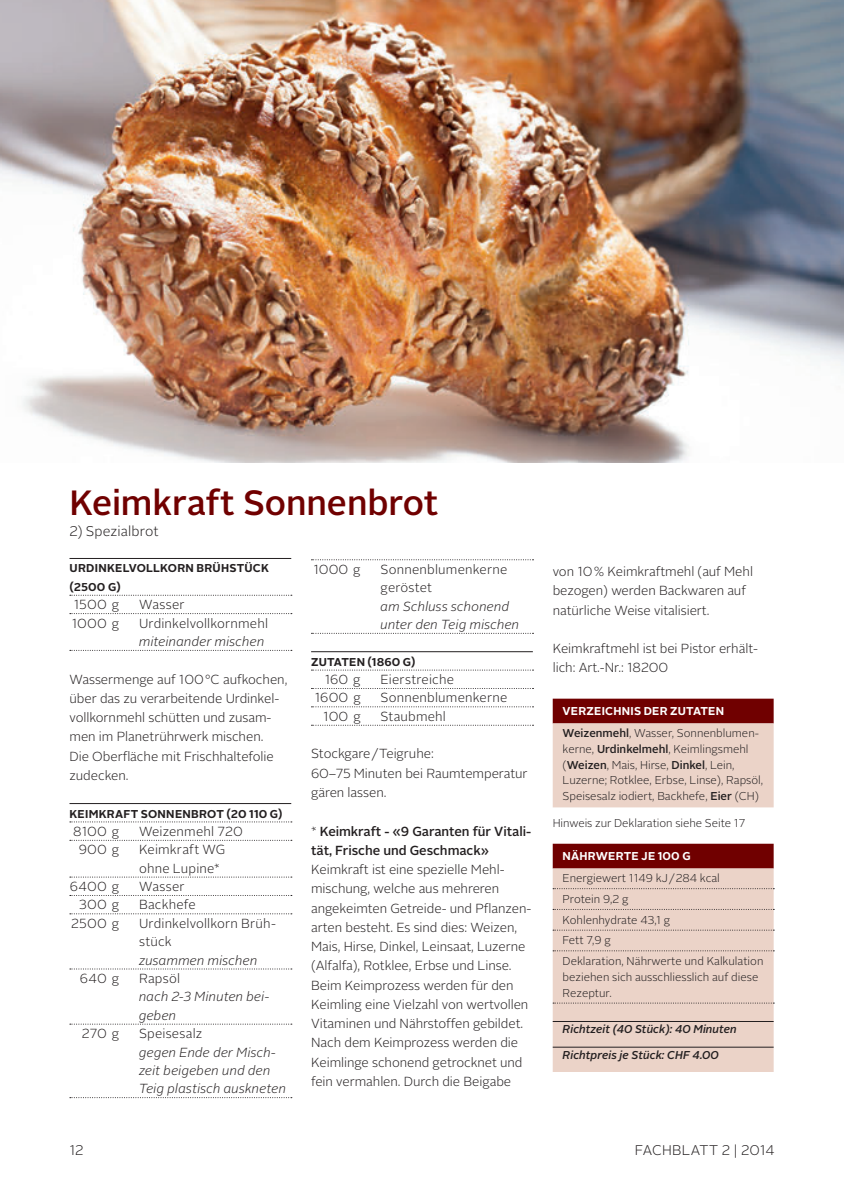
<style>
.page{position:relative;width:844px;height:1191px;background:#fff}
.page>*{position:absolute;margin:0;border:0;box-sizing:border-box;transform-origin:0 0}
.t1{font:500 35px "Alright Sans";color:#700000}
.t2{font:300 14px "Alright Sans";letter-spacing:.005em;color:#231f20}
.t3{font:300 13.12px/19.2px "Alright Sans";letter-spacing:-.005em;color:#231f20}
.t4{font:italic 300 13.12px/18.4px "Alright Sans";letter-spacing:.01em;color:#231f20}
.t5{font:300 13.12px/18.4px "Alright Sans";letter-spacing:.015em;color:#231f20}
.t6{font:500 13.12px/19.2px "Alright Sans";letter-spacing:-.005em;color:#231f20}
.t7{font:300 11.38px/15.8px "Alright Sans";color:#231f20}
.t8{font:700 11.38px/18.4px "Alright Sans";letter-spacing:.015em;color:#231f20}
.t9{font:700 11.38px/21.7px "Alright Sans";letter-spacing:.015em;color:#fff}
.t10{font:italic 500 11.38px "Alright Sans";color:#231f20}
.s1{font-weight:300}
.s2{font-weight:500;color:#231f20}
.s3{font-weight:300;color:#231f20}
.s4{font-weight:500}
</style>
<div class="page">
<img style="left:0;top:0;width:843px;height:462px">
<hr style="left:69px;top:558px;width:222px;height:1px;background:#231f20">
<svg style="left:70px;top:595px;width:222px;height:1px"></svg>
<svg style="left:70px;top:613px;width:222px;height:1px"></svg>
<svg style="left:70px;top:650px;width:222px;height:1px"></svg>
<hr style="left:69px;top:803px;width:222px;height:1px;background:#231f20">
<svg style="left:70px;top:821px;width:222px;height:1px"></svg>
<svg style="left:70px;top:840px;width:222px;height:1px"></svg>
<svg style="left:70px;top:876px;width:222px;height:1px"></svg>
<svg style="left:70px;top:895px;width:222px;height:1px"></svg>
<svg style="left:70px;top:913px;width:222px;height:1px"></svg>
<svg style="left:70px;top:968px;width:222px;height:1px"></svg>
<svg style="left:70px;top:1023px;width:222px;height:1px"></svg>
<svg style="left:70px;top:1097px;width:222px;height:1px"></svg>
<svg style="left:311px;top:559px;width:222px;height:1px"></svg>
<svg style="left:311px;top:633px;width:222px;height:1px"></svg>
<hr style="left:311px;top:651px;width:221px;height:1px;background:#231f20">
<svg style="left:311px;top:670px;width:222px;height:1px"></svg>
<svg style="left:311px;top:688px;width:222px;height:1px"></svg>
<svg style="left:311px;top:706px;width:222px;height:1px"></svg>
<svg style="left:311px;top:725px;width:222px;height:1px"></svg>
<div style="left:552px;top:698px;width:221px;height:25px;background:#700000"></div>
<svg style="left:552px;top:723px;width:221px;height:349px;background:#e3c7be"></svg>
<svg style="left:553px;top:888px;width:221px;height:1px"></svg>
<svg style="left:553px;top:909px;width:221px;height:1px"></svg>
<svg style="left:553px;top:929px;width:221px;height:1px"></svg>
<svg style="left:553px;top:950px;width:221px;height:1px"></svg>
<svg style="left:553px;top:1002px;width:221px;height:1px"></svg>
<hr style="left:552px;top:1021px;width:221px;height:1px;background:#231f20">
<hr style="left:552px;top:1046px;width:221px;height:1px;background:#231f20">
<h1 class="t1" style="left:69px;top:478px;width:370px">Keimkraft Sonnenbrot</h1>
<p class="t2" style="left:69px;top:521px;width:91px">2) Spezialbrot</p>
<p class="t8" style="left:69px;top:559px;width:201px">URDINKELVOLLKORN BRÜHSTÜCK (2500 G)</p>
<p class="t3" style="left:74px;top:595px;width:47px">1500 g</p>
<p class="t3" style="left:139px;top:595px;width:47px">Wasser</p>
<p class="t3" style="left:72px;top:613px;width:49px">1000 g</p>
<p class="t3" style="left:139px;top:613px;width:131px">Urdinkelvollkornmehl</p>
<p class="t4" style="left:139px;top:632px;width:127px">miteinander mischen</p>
<p class="t3" style="left:69px;top:669px;width:219px">Wassermenge auf 100 °C aufkochen, über das zu verarbeitende Urdinkel&shy;vollkornmehl schütten und zusam&shy;men im Planetrührwerk mischen.<br>Die Oberfläche mit Frischhaltefolie zudecken.</p>
<p class="t8" style="left:69px;top:804px;width:214px">KEIMKRAFT SONNENBROT (20 110 G)</p>
<p class="t3" style="left:73px;top:822px;width:47px">8100 g</p>
<p class="t3" style="left:139px;top:822px;width:105px">Weizenmehl 720</p>
<p class="t3" style="left:79px;top:840px;width:42px">900 g</p>
<p class="t5" style="left:139px;top:840px;width:88px">Keimkraft WG ohne Lupine*</p>
<p class="t3" style="left:70px;top:877px;width:51px">6400 g</p>
<p class="t3" style="left:139px;top:877px;width:47px">Wasser</p>
<p class="t3" style="left:79px;top:895px;width:42px">300 g</p>
<p class="t3" style="left:139px;top:895px;width:58px">Backhefe</p>
<p class="t3" style="left:71px;top:914px;width:49px">2500 g</p>
<p class="t3" style="left:139px;top:914px;width:138px;line-height:18.4px">Urdinkelvollkorn Brüh&shy;stück</p>
<p class="t4" style="left:139px;top:951px;width:120px">zusammen mischen</p>
<p class="t3" style="left:80px;top:969px;width:41px">640 g</p>
<p class="t3" style="left:139px;top:969px;width:42px">Rapsöl</p>
<p class="t4" style="left:139px;top:987px;width:132px">nach 2-3 Minuten bei&shy;geben</p>
<p class="t3" style="left:82px;top:1024px;width:39px">270 g</p>
<p class="t5" style="left:139px;top:1024px;width:65px">Speisesalz</p>
<p class="t4" style="left:139px;top:1043px;width:148px">gegen Ende der Misch&shy;zeit beigeben und den<br>Teig plastisch auskneten</p>
<p class="t3" style="left:313px;top:560px;width:49px">1000 g</p>
<p class="t5" style="left:380px;top:560px;width:128px">Sonnenblumenkerne geröstet</p>
<p class="t4" style="left:380px;top:597px;width:140px">am Schluss schonend unter den Teig mischen</p>
<p class="t8" style="left:311px;top:652px;width:106px">ZUTATEN (1860 G)</p>
<p class="t3" style="left:325px;top:670px;width:37px">160 g</p>
<p class="t5" style="left:380px;top:670px;width:75px">Eierstreiche</p>
<p class="t3" style="left:315px;top:688px;width:47px">1600 g</p>
<p class="t5" style="left:380px;top:689px;width:128px">Sonnenblumenkerne</p>
<p class="t3" style="left:323px;top:707px;width:39px">100 g</p>
<p class="t5" style="left:380px;top:707px;width:67px">Staubmehl</p>
<p class="t3" style="left:311px;top:744px;width:218px">Stockgare / Teigruhe:<br>60–75 Minuten bei Raumtemperatur gären lassen.</p>
<p class="t6" style="left:311px;top:821px;width:221px"><span class="s1">*</span> Keimkraft - «9 Garanten für Vitali&shy;tät, Frische und Geschmack»</p>
<p class="t3" style="left:311px;top:860px;width:222px">Keimkraft ist eine spezielle Mehl&shy;mischung, welche aus mehreren angekeimten Getreide- und Pflanzen&shy;arten besteht. Es sind dies: Weizen, Mais, Hirse, Dinkel, Leinsaat, Luzerne (Alfalfa), Rotklee, Erbse und Linse.<br>Beim Keimprozess werden für den Keimling eine Vielzahl von wertvollen Vitaminen und Nährstoffen gebildet.<br>Nach dem Keimprozess werden die Keimlinge schonend getrocknet und fein vermahlen. Durch die Beigabe</p>
<p class="t3" style="left:552px;top:562px;width:202px">von 10 % Keimkraftmehl (auf Mehl bezogen) werden Backwaren auf natürliche Weise vitalisiert.</p>
<p class="t3" style="left:552px;top:639px;width:207px">Keimkraftmehl ist bei Pistor erhält&shy;lich: Art.-Nr.: 18200</p>
<p class="t9" style="left:562px;top:700px;width:198px">VERZEICHNIS DER ZUTATEN<br><span class="s2">Weizenmehl</span><span class="s3">, Wasser, Sonnenblumen-</span></p>
<p class="t7" style="left:562px;top:741px;width:202px">kerne, <span class="s4">Urdinkelmehl</span>, Keimlingsmehl (<span class="s4">Weizen</span>, Mais, Hirse, <span class="s4">Dinkel</span>, Lein, Luzerne; Rotklee, Erbse, Linse), Rapsöl, Speisesalz iodiert, Backhefe, <span class="s4">Eier</span> (CH)</p>
<p class="t7" style="left:552px;top:815px;width:194px">Hinweis zur Deklaration siehe Seite 17</p>
<p class="t9" style="left:562px;top:845px;width:129px">NÄHRWERTE JE 100 G</p>
<p class="t7" style="left:562px;top:868px;width:202px;line-height:20.7px">Energiewert 1149 kJ / 284 kcal<br>Protein 9,2 g<br>Kohlenhydrate 43,1 g<br>Fett 7,9 g<br>Deklaration, Nährwerte und Kalkulation</p>
<p class="t7" style="left:562px;top:969px;width:197px">beziehen sich ausschliesslich auf diese<br>Rezeptur.</p>
<p class="t10" style="left:562px;top:1021px;width:176px">Richtzeit (40 Stück): 40 Minuten</p>
<p class="t10" style="left:562px;top:1046px;width:158px">Richtpreis je Stück: CHF 4.00</p>
<p class="t2" style="left:69px;top:1141px;width:16px">12</p>
<p class="t2" style="left:634px;top:1141px;width:141px">FACHBLATT 2 | 2014</p>
</div>
